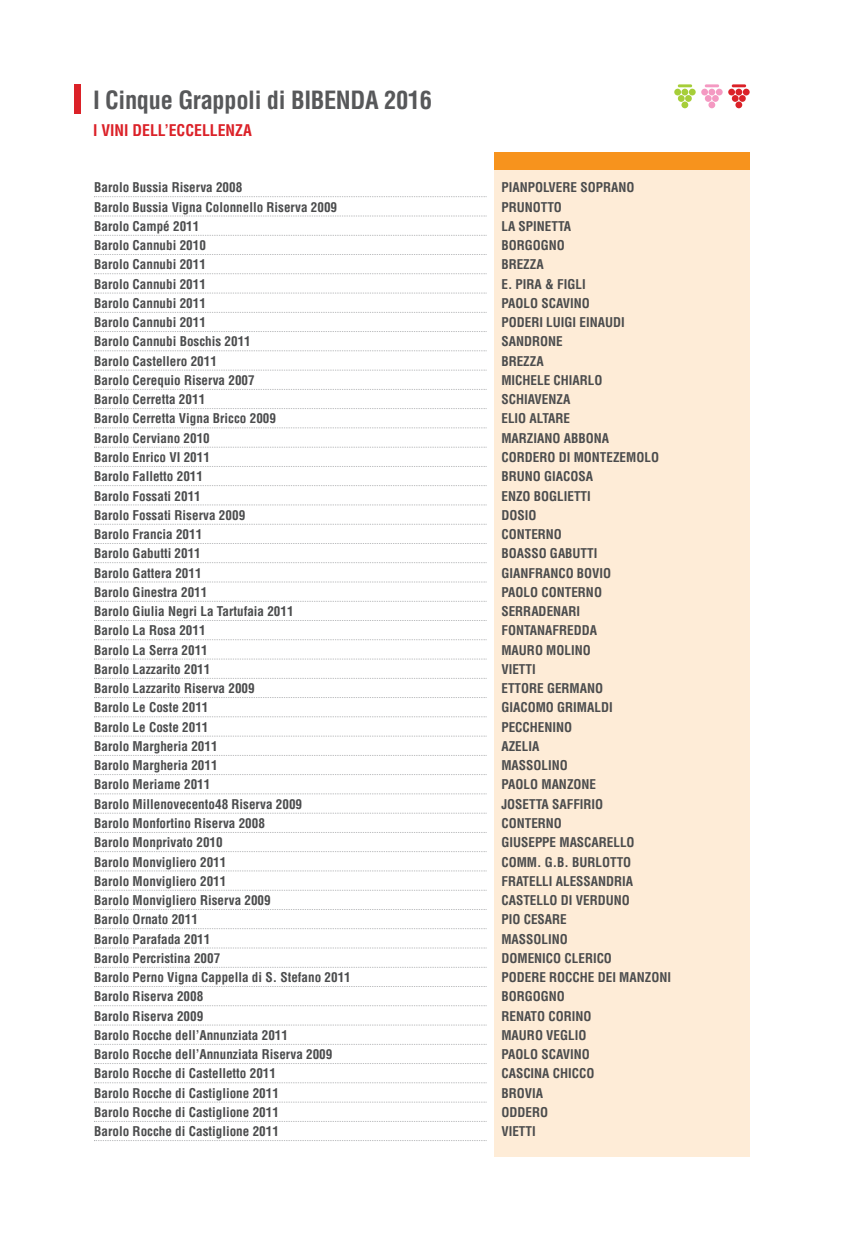
<style>
.page{position:relative;width:844px;height:1241px;background:#fff}
.page>*{position:absolute;margin:0;border:0;box-sizing:border-box;transform-origin:0 0}
.t1{font:700 condensed 24.5px "Helvetica";letter-spacing:-.015em;color:#57585a}
.t2{font:700 condensed 15.75px "Helvetica";color:#db2128}
.t3{font:700 condensed 13.12px "Helvetica";color:#4b4c4d}
</style>
<div class="page">
<svg style="left:728px;top:84px;width:21px;height:24px"></svg>
<svg style="left:701px;top:84px;width:21px;height:24px"></svg>
<svg style="left:674px;top:84px;width:21px;height:24px"></svg>
<div style="left:494px;top:169px;width:255px;height:987px;background:#feecd7"></div>
<svg style="left:94px;top:196px;width:392px;height:1px"></svg>
<svg style="left:94px;top:215px;width:392px;height:1px"></svg>
<svg style="left:94px;top:235px;width:392px;height:1px"></svg>
<svg style="left:94px;top:254px;width:392px;height:1px"></svg>
<svg style="left:94px;top:273px;width:392px;height:1px"></svg>
<svg style="left:94px;top:292px;width:392px;height:1px"></svg>
<svg style="left:94px;top:312px;width:392px;height:1px"></svg>
<svg style="left:94px;top:331px;width:392px;height:1px"></svg>
<svg style="left:94px;top:350px;width:392px;height:1px"></svg>
<svg style="left:94px;top:369px;width:391px;height:1px"></svg>
<svg style="left:94px;top:389px;width:392px;height:1px"></svg>
<svg style="left:94px;top:408px;width:392px;height:1px"></svg>
<svg style="left:94px;top:427px;width:392px;height:1px"></svg>
<svg style="left:94px;top:446px;width:391px;height:1px"></svg>
<svg style="left:94px;top:466px;width:392px;height:1px"></svg>
<svg style="left:94px;top:485px;width:392px;height:1px"></svg>
<svg style="left:94px;top:504px;width:392px;height:1px"></svg>
<svg style="left:94px;top:523px;width:391px;height:1px"></svg>
<svg style="left:94px;top:543px;width:392px;height:1px"></svg>
<svg style="left:94px;top:562px;width:392px;height:1px"></svg>
<svg style="left:94px;top:581px;width:392px;height:1px"></svg>
<svg style="left:94px;top:600px;width:386px;height:1px"></svg>
<svg style="left:94px;top:620px;width:392px;height:1px"></svg>
<svg style="left:94px;top:639px;width:392px;height:1px"></svg>
<svg style="left:94px;top:658px;width:392px;height:1px"></svg>
<svg style="left:94px;top:697px;width:392px;height:1px"></svg>
<svg style="left:94px;top:716px;width:392px;height:1px"></svg>
<svg style="left:94px;top:735px;width:391px;height:1px"></svg>
<svg style="left:94px;top:774px;width:392px;height:1px"></svg>
<svg style="left:94px;top:793px;width:392px;height:1px"></svg>
<svg style="left:94px;top:812px;width:391px;height:1px"></svg>
<svg style="left:94px;top:851px;width:392px;height:1px"></svg>
<svg style="left:94px;top:870px;width:392px;height:1px"></svg>
<svg style="left:94px;top:889px;width:391px;height:1px"></svg>
<svg style="left:94px;top:928px;width:392px;height:1px"></svg>
<svg style="left:94px;top:947px;width:392px;height:1px"></svg>
<svg style="left:94px;top:966px;width:386px;height:1px"></svg>
<svg style="left:94px;top:1005px;width:392px;height:1px"></svg>
<svg style="left:94px;top:1024px;width:392px;height:1px"></svg>
<svg style="left:94px;top:1082px;width:392px;height:1px"></svg>
<svg style="left:94px;top:1101px;width:391px;height:1px"></svg>
<div style="left:74px;top:84px;width:7px;height:30px;background:#db2128"></div>
<div style="left:493px;top:152px;width:256px;height:17px;background:#f7931d"></div>
<h1 class="t1" style="left:93px;top:87px;width:340px">I Cinque Grappoli di BIBENDA 2016</h1>
<p class="t2" style="left:93px;top:121px;width:160px">I VINI DELL’ECCELLENZA</p>
<p class="t3" style="left:94px;top:180px;width:149px">Barolo Bussia Riserva 2008</p>
<p class="t3" style="left:501px;top:180px;width:134px">PIANPOLVERE SOPRANO</p>
<p class="t3" style="left:94px;top:199px;width:244px">Barolo Bussia Vigna Colonnello Riserva 2009</p>
<p class="t3" style="left:501px;top:199px;width:62px">PRUNOTTO</p>
<p class="t3" style="left:94px;top:218px;width:107px">Barolo Campé 2011</p>
<p class="t3" style="left:501px;top:218px;width:71px">LA SPINETTA</p>
<p class="t3" style="left:94px;top:238px;width:113px">Barolo Cannubi 2010</p>
<p class="t3" style="left:501px;top:238px;width:65px">BORGOGNO</p>
<p class="t3" style="left:94px;top:257px;width:113px">Barolo Cannubi 2011</p>
<p class="t3" style="left:501px;top:257px;width:44px">BREZZA</p>
<p class="t3" style="left:94px;top:276px;width:113px">Barolo Cannubi 2011</p>
<p class="t3" style="left:501px;top:276px;width:86px">E. PIRA &amp; FIGLI</p>
<p class="t3" style="left:94px;top:295px;width:113px">Barolo Cannubi 2011</p>
<p class="t3" style="left:501px;top:295px;width:90px">PAOLO SCAVINO</p>
<p class="t3" style="left:94px;top:315px;width:113px">Barolo Cannubi 2011</p>
<p class="t3" style="left:501px;top:315px;width:125px">PODERI LUIGI EINAUDI</p>
<p class="t3" style="left:94px;top:334px;width:158px">Barolo Cannubi Boschis 2011</p>
<p class="t3" style="left:501px;top:334px;width:63px">SANDRONE</p>
<p class="t3" style="left:94px;top:353px;width:124px">Barolo Castellero 2011</p>
<p class="t3" style="left:501px;top:353px;width:44px">BREZZA</p>
<p class="t3" style="left:94px;top:372px;width:162px">Barolo Cerequio Riserva 2007</p>
<p class="t3" style="left:501px;top:372px;width:103px">MICHELE CHIARLO</p>
<p class="t3" style="left:94px;top:392px;width:112px">Barolo Cerretta 2011</p>
<p class="t3" style="left:501px;top:392px;width:70px">SCHIAVENZA</p>
<p class="t3" style="left:94px;top:411px;width:183px">Barolo Cerretta Vigna Bricco 2009</p>
<p class="t3" style="left:501px;top:411px;width:70px">ELIO ALTARE</p>
<p class="t3" style="left:94px;top:430px;width:117px">Barolo Cerviano 2010</p>
<p class="t3" style="left:501px;top:430px;width:109px">MARZIANO ABBONA</p>
<p class="t3" style="left:94px;top:449px;width:117px">Barolo Enrico VI 2011</p>
<p class="t3" style="left:501px;top:449px;width:159px">CORDERO DI MONTEZEMOLO</p>
<p class="t3" style="left:94px;top:469px;width:110px">Barolo Falletto 2011</p>
<p class="t3" style="left:501px;top:469px;width:93px">BRUNO GIACOSA</p>
<p class="t3" style="left:94px;top:488px;width:108px">Barolo Fossati 2011</p>
<p class="t3" style="left:501px;top:488px;width:91px">ENZO BOGLIETTI</p>
<p class="t3" style="left:94px;top:507px;width:152px">Barolo Fossati Riserva 2009</p>
<p class="t3" style="left:501px;top:507px;width:37px">DOSIO</p>
<p class="t3" style="left:94px;top:526px;width:109px">Barolo Francia 2011</p>
<p class="t3" style="left:501px;top:526px;width:62px">CONTERNO</p>
<p class="t3" style="left:94px;top:546px;width:108px">Barolo Gabutti 2011</p>
<p class="t3" style="left:501px;top:546px;width:97px">BOASSO GABUTTI</p>
<p class="t3" style="left:94px;top:565px;width:109px">Barolo Gattera 2011</p>
<p class="t3" style="left:501px;top:565px;width:111px">GIANFRANCO BOVIO</p>
<p class="t3" style="left:94px;top:584px;width:115px">Barolo Ginestra 2011</p>
<p class="t3" style="left:501px;top:584px;width:102px">PAOLO CONTERNO</p>
<p class="t3" style="left:94px;top:603px;width:201px">Barolo Giulia Negri La Tartufaia 2011</p>
<p class="t3" style="left:501px;top:603px;width:80px">SERRADENARI</p>
<p class="t3" style="left:94px;top:623px;width:113px">Barolo La Rosa 2011</p>
<p class="t3" style="left:501px;top:623px;width:97px">FONTANAFREDDA</p>
<p class="t3" style="left:94px;top:642px;width:115px">Barolo La Serra 2011</p>
<p class="t3" style="left:501px;top:642px;width:91px">MAURO MOLINO</p>
<p class="t3" style="left:94px;top:661px;width:117px">Barolo Lazzarito 2011</p>
<p class="t3" style="left:501px;top:661px;width:36px">VIETTI</p>
<p class="t3" style="left:94px;top:680px;width:162px">Barolo Lazzarito Riserva 2009</p>
<p class="t3" style="left:501px;top:680px;width:103px">ETTORE GERMANO</p>
<p class="t3" style="left:94px;top:700px;width:116px">Barolo Le Coste 2011</p>
<p class="t3" style="left:501px;top:700px;width:113px">GIACOMO GRIMALDI</p>
<p class="t3" style="left:94px;top:719px;width:116px">Barolo Le Coste 2011</p>
<p class="t3" style="left:501px;top:719px;width:72px">PECCHENINO</p>
<p class="t3" style="left:94px;top:738px;width:125px">Barolo Margheria 2011</p>
<p class="t3" style="left:501px;top:738px;width:39px">AZELIA</p>
<p class="t3" style="left:94px;top:757px;width:125px">Barolo Margheria 2011</p>
<p class="t3" style="left:501px;top:757px;width:68px">MASSOLINO</p>
<p class="t3" style="left:94px;top:777px;width:117px">Barolo Meriame 2011</p>
<p class="t3" style="left:501px;top:777px;width:96px">PAOLO MANZONE</p>
<p class="t3" style="left:94px;top:796px;width:209px">Barolo Millenovecento48 Riserva 2009</p>
<p class="t3" style="left:501px;top:796px;width:103px">JOSETTA SAFFIRIO</p>
<p class="t3" style="left:94px;top:815px;width:172px">Barolo Monfortino Riserva 2008</p>
<p class="t3" style="left:501px;top:815px;width:62px">CONTERNO</p>
<p class="t3" style="left:94px;top:834px;width:130px">Barolo Monprivato 2010</p>
<p class="t3" style="left:501px;top:834px;width:135px">GIUSEPPE MASCARELLO</p>
<p class="t3" style="left:94px;top:854px;width:133px">Barolo Monvigliero 2011</p>
<p class="t3" style="left:501px;top:854px;width:131px">COMM. G.B. BURLOTTO</p>
<p class="t3" style="left:94px;top:873px;width:133px">Barolo Monvigliero 2011</p>
<p class="t3" style="left:501px;top:873px;width:133px">FRATELLI ALESSANDRIA</p>
<p class="t3" style="left:94px;top:892px;width:178px">Barolo Monvigliero Riserva 2009</p>
<p class="t3" style="left:501px;top:892px;width:130px">CASTELLO DI VERDUNO</p>
<p class="t3" style="left:94px;top:911px;width:105px">Barolo Ornato 2011</p>
<p class="t3" style="left:501px;top:911px;width:67px">PIO CESARE</p>
<p class="t3" style="left:94px;top:931px;width:117px">Barolo Parafada 2011</p>
<p class="t3" style="left:501px;top:931px;width:68px">MASSOLINO</p>
<p class="t3" style="left:94px;top:950px;width:127px">Barolo Percristina 2007</p>
<p class="t3" style="left:501px;top:950px;width:112px">DOMENICO CLERICO</p>
<p class="t3" style="left:94px;top:969px;width:258px">Barolo Perno Vigna Cappella di S. Stefano 2011</p>
<p class="t3" style="left:501px;top:969px;width:171px">PODERE ROCCHE DEI MANZONI</p>
<p class="t3" style="left:94px;top:988px;width:110px">Barolo Riserva 2008</p>
<p class="t3" style="left:501px;top:988px;width:65px">BORGOGNO</p>
<p class="t3" style="left:94px;top:1008px;width:110px">Barolo Riserva 2009</p>
<p class="t3" style="left:501px;top:1008px;width:92px">RENATO CORINO</p>
<p class="t3" style="left:94px;top:1027px;width:195px">Barolo Rocche dell’Annunziata 2011</p>
<p class="t3" style="left:501px;top:1027px;width:86px">MAURO VEGLIO</p>
<p class="t3" style="left:94px;top:1046px;width:239px">Barolo Rocche dell’Annunziata Riserva 2009</p>
<p class="t3" style="left:501px;top:1046px;width:90px">PAOLO SCAVINO</p>
<p class="t3" style="left:94px;top:1065px;width:183px">Barolo Rocche di Castelletto 2011</p>
<p class="t3" style="left:501px;top:1065px;width:95px">CASCINA CHICCO</p>
<p class="t3" style="left:94px;top:1085px;width:186px">Barolo Rocche di Castiglione 2011</p>
<p class="t3" style="left:501px;top:1085px;width:43px">BROVIA</p>
<p class="t3" style="left:94px;top:1104px;width:186px">Barolo Rocche di Castiglione 2011</p>
<p class="t3" style="left:501px;top:1104px;width:48px">ODDERO</p>
<p class="t3" style="left:94px;top:1123px;width:186px">Barolo Rocche di Castiglione 2011</p>
<p class="t3" style="left:501px;top:1123px;width:36px">VIETTI</p>
</div>
